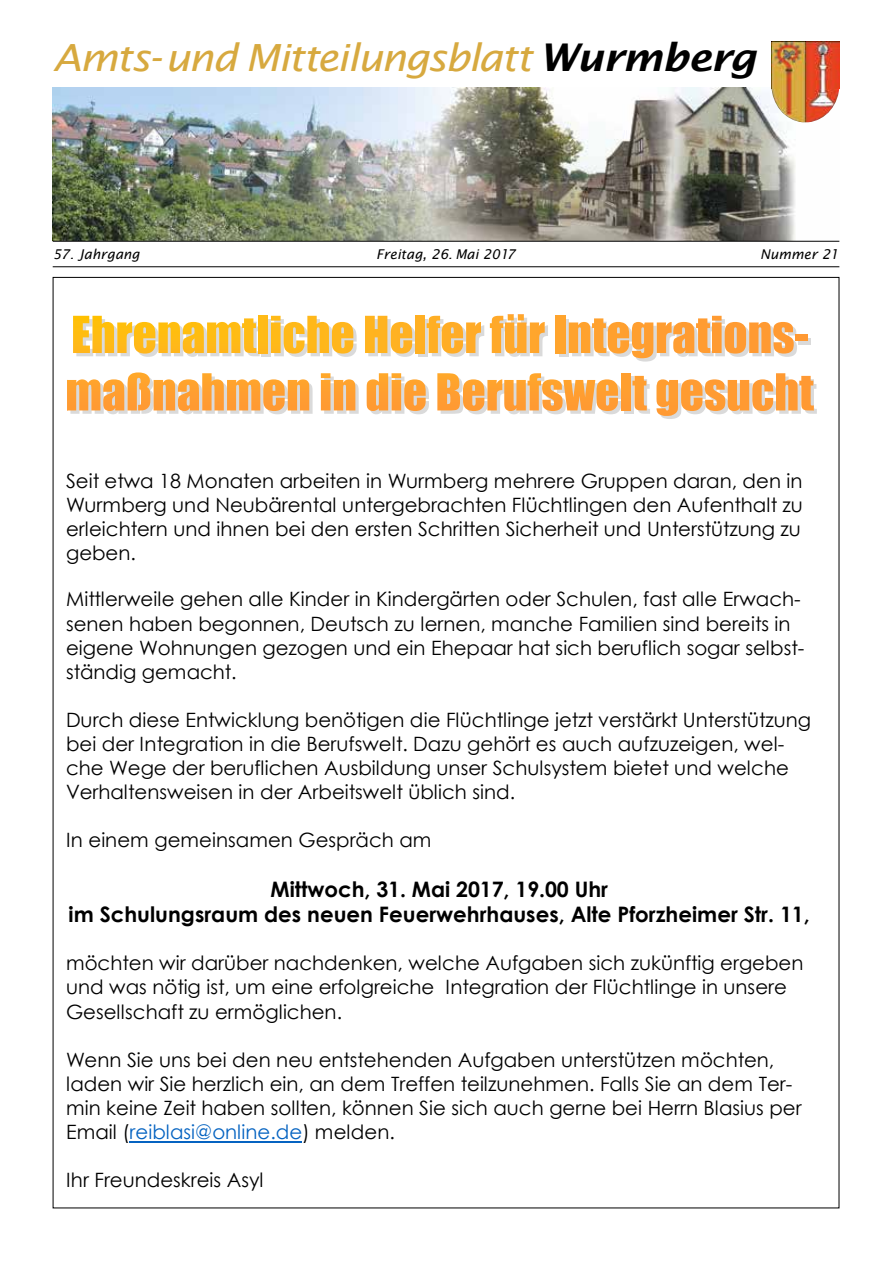
<style>
.page{position:relative;width:893px;height:1263px;background:#fff}
.page>*{position:absolute;margin:0;border:0;box-sizing:border-box;transform-origin:0 0}
.t1{font:italic 37.5px "Lucida Sans";letter-spacing:-.045em;color:#d7a93f;scale:1.1 1}
.t2{font:700 21.3px/25.3px "Century Gothic";color:#000;text-align:center}
.t3{font:19.8px/24.2px "Century Gothic";color:#000}
.t4{font:italic 13.5px "Lucida Sans";color:#000}
.s1{font-weight:600;font-size:38.25px;color:#000}
.s2{color:#0563c1}
</style>
<div class="page">
<img style="left:53px;top:88px;width:786px;height:153px">
<img style="left:771px;top:41px;width:68px;height:6px">
<img style="left:771px;top:47px;width:68px;height:75px">
<hr style="left:53px;top:241px;width:786px;height:1px;background:#000">
<hr style="left:53px;top:266px;width:786px;height:1px;background:#000">
<div style="left:261px;top:319px;width:10px;height:37px;background:#d1d1d1;opacity:.8"></div>
<div style="left:419px;top:319px;width:9px;height:37px;background:#d1d1d1;opacity:.8"></div>
<div style="left:559px;top:319px;width:9px;height:37px;background:#d1d1d1;opacity:.8"></div>
<div style="left:799px;top:338px;width:12px;height:6px;background:#dadada"></div>
<div style="left:624px;top:376px;width:10px;height:38px;background:#d1d1d1;opacity:.8"></div>
<svg style="left:73px;top:316px;width:187px;height:41px"></svg>
<div style="left:258px;top:316px;width:10px;height:37px;background:#ffba17"></div>
<svg style="left:271px;top:316px;width:86px;height:41px"></svg>
<svg style="left:365px;top:316px;width:50px;height:41px;background:#f7c76c"></svg>
<div style="left:415px;top:316px;width:10px;height:37px;background:#ffb023"></div>
<svg style="left:427px;top:316px;width:57px;height:41px"></svg>
<svg style="left:490px;top:314px;width:58px;height:43px"></svg>
<div style="left:555px;top:316px;width:10px;height:37px;background:#ffa42d"></div>
<svg style="left:569px;top:316px;width:228px;height:46px"></svg>
<div style="left:795px;top:335px;width:13px;height:6px;background:#f93"></div>
<svg style="left:67px;top:372px;width:246px;height:42px"></svg>
<svg style="left:321px;top:373px;width:38px;height:41px"></svg>
<svg style="left:367px;top:373px;width:62px;height:41px"></svg>
<svg style="left:437px;top:373px;width:184px;height:41px"></svg>
<div style="left:621px;top:373px;width:10px;height:37px;background:#ff9f2f"></div>
<svg style="left:632px;top:376px;width:18px;height:38px"></svg>
<svg style="left:656px;top:373px;width:161px;height:46px"></svg>
<hr style="left:130px;top:1141px;width:172px;height:1px;background:#0563c1">
<h1 class="t1" style="left:53px;top:36px;width:641px">Amts-und Mitteilungsblatt <span class="s1">Wurmberg</span></h1>
<p class="t4" style="left:53px;top:246px;width:89px">57. Jahrgang</p>
<p class="t4" style="left:376px;top:246px;width:140px">Freitag, 26. Mai 2017</p>
<p class="t4" style="left:760px;top:246px;width:80px">Nummer 21</p>
<p class="t3" style="left:66px;top:468px;width:738px;text-align:justify">Seit etwa 18 Monaten arbeiten in Wurmberg mehrere Gruppen daran, den in Wurmberg und Neubärental untergebrachten Flüchtlingen den Aufenthalt zu erleichtern und ihnen bei den ersten Schritten Sicherheit und Unterstützung zu geben.</p>
<p class="t3" style="left:66px;top:587px;width:740px">Mittlerweile gehen alle Kinder in Kindergärten oder Schulen, fast alle Erwach&shy;senen haben begonnen, Deutsch zu lernen, manche Familien sind bereits in eigene Wohnungen gezogen und ein Ehepaar hat sich beruflich sogar selbst&shy;ständig gemacht.</p>
<p class="t3" style="left:66px;top:707px;width:746px">Durch diese Entwicklung benötigen die Flüchtlinge jetzt verstärkt Unterstützung bei der Integration in die Berufswelt. Dazu gehört es auch aufzuzeigen, wel&shy;che Wege der beruflichen Ausbildung unser Schulsystem bietet und welche Verhaltensweisen in der Arbeitswelt üblich sind.</p>
<p class="t3" style="left:66px;top:828px;width:367px">In einem gemeinsamen Gespräch am</p>
<p class="t2" style="left:69px;top:875px;width:743px">Mittwoch, 31. Mai 2017, 19.00 Uhr<br>im Schulungsraum des neuen Feuerwehrhauses, Alte Pforzheimer Str. 11,</p>
<p class="t3" style="left:66px;top:951px;width:739px">möchten wir darüber nachdenken, welche Aufgaben sich zukünftig ergeben und was nötig ist, um eine erfolgreiche Integration der Flüchtlinge in unsere<br>Gesellschaft zu ermöglichen.</p>
<p class="t3" style="left:66px;top:1047px;width:737px">Wenn Sie uns bei den neu entstehenden Aufgaben unterstützen möchten, laden wir Sie herzlich ein, an dem Treffen teilzunehmen. Falls Sie an dem Ter&shy;min keine Zeit haben sollten, können Sie sich auch gerne bei Herrn Blasius per Email (<span class="s2">reiblasi@online.de</span>) melden.</p>
<p class="t3" style="left:66px;top:1168px;width:199px">Ihr Freundeskreis Asyl</p>
</div>
